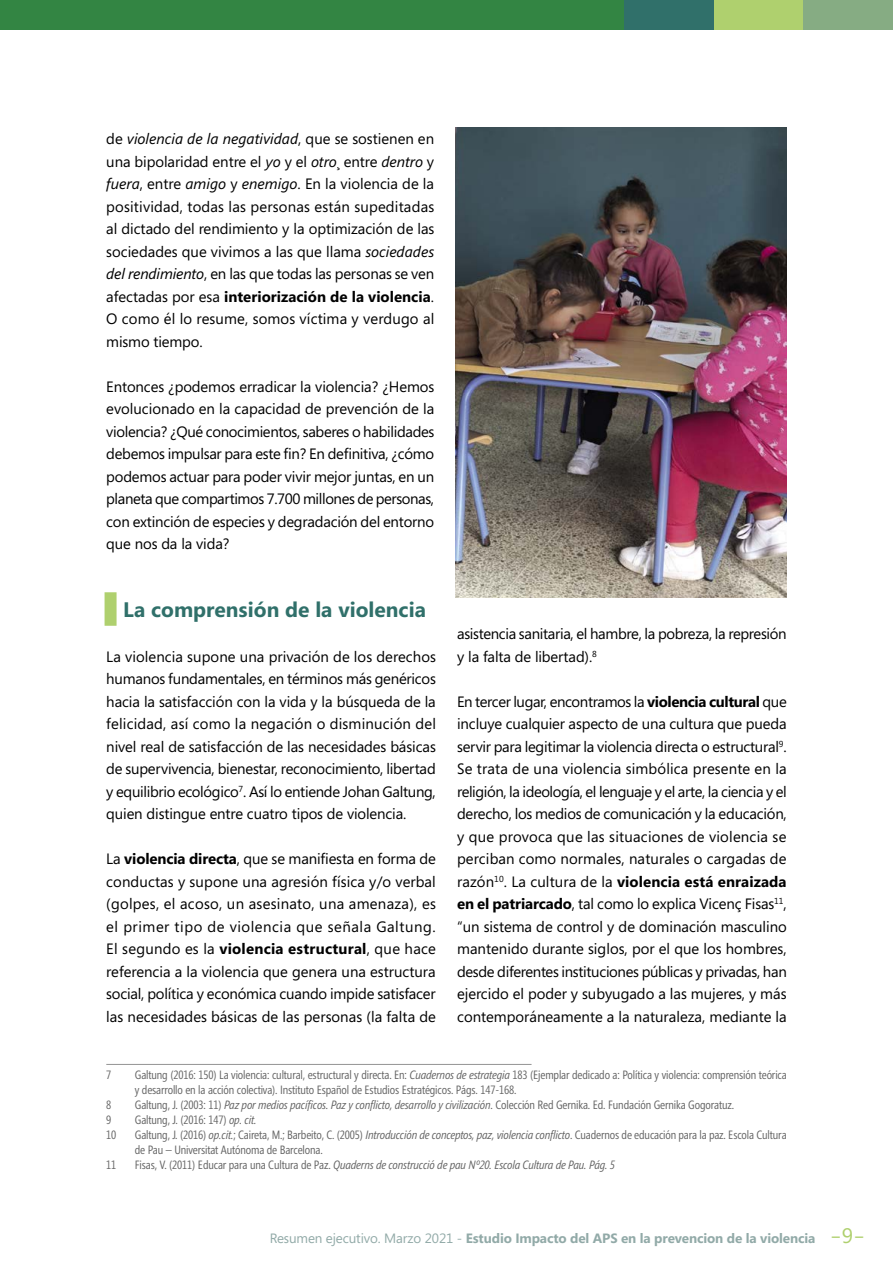
<style>
.page{position:relative;width:893px;height:1263px;background:#fff}
.page>*{position:absolute;margin:0;border:0;box-sizing:border-box;transform-origin:0 0}
.t1{font:300 30px "Segoe";color:#afd06e}
.t2{font:700 21px "Segoe";color:#30706a}
.t3{font:15px/22.5px "Segoe";letter-spacing:-.01em;color:#000;text-align:justify}
.t4{font:700 13.5px "Segoe";letter-spacing:-.01em;color:#92aaa8}
.t5{font:12px/15px "Segoe Condensed";letter-spacing:-.01em;color:#636363}
.t6{font:italic 12px "Segoe Condensed";letter-spacing:-.01em;color:#636363}
.s1{font-style:italic}
.s2{font-weight:700}
.s3{font-style:normal}
.s4{font-weight:400}
.s5{font-weight:400;font-size:21px}
</style>
<div class="page">
<div style="left:799px;top:0;width:94px;height:30px;background:#86ac83"></div>
<div style="left:713px;top:0;width:90px;height:30px;background:#afd06e"></div>
<div style="left:624px;top:0;width:89px;height:30px;background:#30706a"></div>
<div style="left:0;top:0;width:624px;height:30px;background:#338543"></div>
<div style="left:105px;top:592px;width:12px;height:34px;background:#afd06e"></div>
<hr style="left:106px;top:1064px;width:425px;height:1px;background:#939393">
<img style="left:455px;top:128px;width:332px;height:469px">
<p class="t3" style="left:106px;top:127px;width:330px">de <span class="s1">violencia de la negatividad</span>, que se sostienen en una bipolaridad entre el <span class="s1">yo</span> y el <span class="s1">otro</span>¸ entre <span class="s1">dentro</span> y <span class="s1">fuera</span>, entre <span class="s1">amigo</span> y <span class="s1">enemigo</span>. En la violencia de la positividad, todas las personas están supeditadas al dictado del rendimiento y la optimización de las sociedades que vivimos a las que llama <span class="s1">sociedades del rendimiento</span>, en las que todas las personas se ven afectadas por esa <span class="s2">interiorización de la violencia</span>.<br>O como él lo resume, somos víctima y verdugo al mismo tiempo.</p>
<p class="t3" style="left:106px;top:375px;width:330px">Entonces ¿podemos erradicar la violencia? ¿Hemos evolucionado en la capacidad de prevención de la violencia? ¿Qué conocimientos, saberes o habilidades debemos impulsar para este fin? En definitiva, ¿cómo podemos actuar para poder vivir mejor juntas, en un planeta que compartimos 7.700 millones de personas, con extinción de especies y degradación del entorno que nos da la vida?</p>
<h2 class="t2" style="left:123px;top:594px;width:304px">La comprensión de la violencia</h2>
<p class="t3" style="left:106px;top:645px;width:331px">La violencia supone una privación de los derechos humanos fundamentales, en términos más genéricos hacia la satisfacción con la vida y la búsqueda de la felicidad, así como la negación o disminución del nivel real de satisfacción de las necesidades básicas de supervivencia, bienestar, reconocimiento, libertad y equilibrio ecológico<sup>7</sup>. Así lo entiende Johan Galtung, quien distingue entre cuatro tipos de violencia.</p>
<p class="t3" style="left:106px;top:847px;width:331px">La <span class="s2">violencia directa</span>, que se manifiesta en forma de conductas y supone una agresión física y/o verbal (golpes, el acoso, un asesinato, una amenaza), es el primer tipo de violencia que señala Galtung.<br>El segundo es la <span class="s2">violencia estructural</span>, que hace referencia a la violencia que genera una estructura social, política y económica cuando impide satisfacer las necesidades básicas de las personas (la falta de</p>
<p class="t3" style="left:457px;top:622px;width:331px">asistencia sanitaria, el hambre, la pobreza, la represión y la falta de libertad).<sup>8</sup></p>
<p class="t3" style="left:457px;top:690px;width:331px">En tercer lugar, encontramos la <span class="s2">violencia cultural</span> que incluye cualquier aspecto de una cultura que pueda servir para legitimar la violencia directa o estructural<sup>9</sup>.<br>Se trata de una violencia simbólica presente en la religión, la ideología, el lenguaje y el arte, la ciencia y el derecho, los medios de comunicación y la educación, y que provoca que las situaciones de violencia se perciban como normales, naturales o cargadas de razón<sup>10</sup>. La cultura de la <span class="s2">violencia está enraizada en el patriarcado</span>, tal como lo explica Vicenç Fisas<sup>11</sup>, “un sistema de control y de dominación masculino mantenido durante siglos, por el que los hombres, desde diferentes instituciones públicas y privadas, han ejercido el poder y subyugado a las mujeres, y más contemporáneamente a la naturaleza, mediante la</p>
<p class="t5" style="left:106px;top:1068px;width:7px">7</p>
<p class="t5" style="left:135px;top:1068px;width:653px">Galtung (2016: 150) La violencia: cultural, estructural y directa. En: <span class="s1">Cuadernos de estrategia</span> 183 (Ejemplar dedicado a: Política y violencia: comprensión teórica y desarrollo en la acción colectiva). Instituto Español de Estudios Estratégicos. Págs. 147-168.</p>
<p class="t5" style="left:106px;top:1098px;width:7px">8</p>
<p class="t5" style="left:135px;top:1098px;width:601px">Galtung, J. (2003: 11) <span class="s1">Paz por medios pacíficos. Paz y conflicto, desarrollo y civilización</span>. Colección Red Gernika. Ed. Fundación Gernika Gogoratuz.</p>
<p class="t5" style="left:106px;top:1113px;width:7px">9</p>
<p class="t5" style="left:135px;top:1113px;width:123px">Galtung, J. (2016: 147) <span class="s1">op. cit.</span></p>
<p class="t5" style="left:106px;top:1128px;width:12px">10</p>
<p class="t5" style="left:135px;top:1128px;width:653px">Galtung, J. (2016) <span class="s1">op.cit.</span>; Caireta, M.; Barbeito, C. (2005) <span class="s1">Introducción de conceptos, paz, violencia conflicto</span>. Cuadernos de educación para la paz. Escola Cultura de Pau – Universitat Autónoma de Barcelona.</p>
<p class="t5" style="left:106px;top:1158px;width:12px">11</p>
<p class="t6" style="left:135px;top:1158px;width:482px"><span class="s3">Fisas, V. (2011) Educar para una Cultura de Paz.</span> Quaderns de construcció de pau Nº20. Escola Cultura de Pau. Pág. 5</p>
<p class="t4" style="left:270px;top:1228px;width:547px"><span class="s4">Resumen ejecutivo. Marzo 2021 -</span> Estudio Impacto del APS en la prevencion de la violencia</p>
<h1 class="t1" style="left:830px;top:1218px;width:37px">-<span class="s5">9</span>-</h1>
</div>
